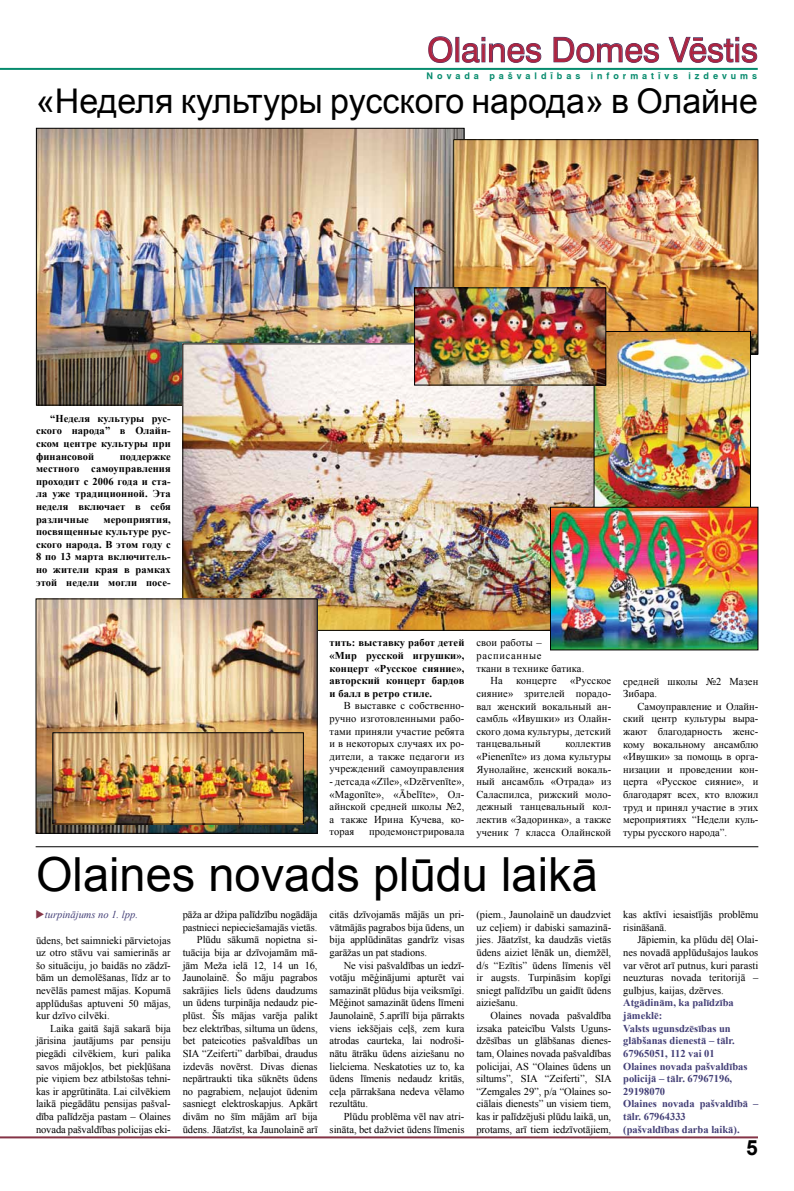
<style>
.page{position:relative;width:794px;height:1191px;background:#fff}
.page>*{position:absolute;margin:0;border:0;box-sizing:border-box;transform-origin:0 0}
.t1{font:47px "Arial";color:#000}
.t2{font:34px "Arial";color:#000}
.t3{font:34px "Swiss 721 TL";color:#ad2441}
.t4{font:700 21px "Arial";color:#000}
.t5{font:10.5px/12.6px "Times New Roman";letter-spacing:-.01em;color:#000;text-align:justify}
.t6{font:700 10.5px/12.6px "Times New Roman";letter-spacing:.01em;color:#000;text-align:justify}
.t7{font:700 10.5px/12.6px "Times New Roman";color:#423e76}
.t8{font:10.5px/12.6px "Times New Roman";letter-spacing:.01em;color:#000}
.t9{font:italic 10.5px "Times New Roman";color:#423e76}
.t10{font:10.5px "Times New Roman";letter-spacing:.065em;color:#000}
.t11{font:700 9px "Swiss 721 TL";letter-spacing:.44em;color:#068b6d}
.s1{color:#843446}
</style>
<div class="page">
<hr style="left:0;top:1136px;width:758px;height:2px;background:#843446">
<svg style="left:428px;top:36px;width:25px;height:27px"></svg>
<svg style="left:462px;top:37px;width:80px;height:26px"></svg>
<svg style="left:553px;top:36px;width:106px;height:27px"></svg>
<svg style="left:668px;top:36px;width:89px;height:27px"></svg>
<hr style="left:0;top:68px;width:757px;height:2px;background:#068b6d">
<img style="left:38px;top:130px;width:424px;height:273px">
<img style="left:455px;top:141px;width:301px;height:211px">
<div style="left:453px;top:139px;width:305px;height:215px;border:1px solid #000"></div>
<img style="left:184px;top:345px;width:409px;height:284px">
<img style="left:595px;top:333px;width:154px;height:174px">
<div style="left:593px;top:331px;width:158px;height:187px;border:1px solid #000"></div>
<img style="left:38px;top:600px;width:277px;height:231px">
<div style="left:36px;top:598px;width:281px;height:235px;border:1px solid #000"></div>
<hr style="left:36px;top:846px;width:722px;height:1px;background:#000">
<img style="left:552px;top:509px;width:204px;height:139px">
<div style="left:550px;top:507px;width:208px;height:143px;border:1px solid #000"></div>
<img style="left:54px;top:734px;width:248px;height:88px">
<div style="left:52px;top:732px;width:252px;height:92px;border:1px solid #000"></div>
<img style="left:416px;top:289px;width:188px;height:94px">
<div style="left:414px;top:287px;width:192px;height:98px;border:1px solid #000"></div>
<h2 class="t3" style="left:427px;top:29px;width:332px">Olaines Domes Vēstis</h2>
<p class="t11" style="left:426px;top:70px;width:332px">Novada pašvaldības informatīvs izdevums</p>
<h2 class="t2" style="left:36px;top:79px;width:723px">«Неделя культуры русского народа» в Олайне</h2>
<p class="t6" style="left:36px;top:412px;width:136px;text-indent:14px">“Неделя культуры рус&shy;ского народа” в Олайн&shy;ском центре культуры при финансовой</p>
<p class="t6" style="left:36px;top:449px;width:136px;text-indent:84px">поддержке местного самоуправления проходит с 2006 года и ста&shy;ла уже традиционной. Эта неделя включает в себя различные</p>
<p class="t6" style="left:36px;top:512px;width:136px;text-indent:68px">мероприятия, посвященные культуре рус&shy;ского народа. В этом году с 8 по 13 марта включитель&shy;но жители края в рамках этой недели могли посе-</p>
<p class="t6" style="left:329px;top:636px;width:136px">тить: выставку работ детей «Мир русской игрушки», концерт «Русское сияние», авторский концерт бардов и балл в ретро стиле.</p>
<p class="t5" style="left:329px;top:699px;width:136px;text-indent:14px">В выставке с собственно&shy;ручно изготовленными рабо&shy;тами приняли участие ребята и в некоторых случаях их ро&shy;дители, а также педагоги из учреждений самоуправления</p>
<p class="t5" style="left:329px;top:775px;width:136px">- детсада «Zīle», «Dzērvenīte», «Magonīte», «Ābelīte», Ол&shy;айнской средней школы №2, а также Ирина Кучева, ко&shy;торая</p>
<p class="t8" style="left:369px;top:825px;width:97px">продемонстрировала</p>
<p class="t8" style="left:476px;top:636px;width:67px">свои работы –</p>
<p class="t10" style="left:476px;top:648px;width:67px">расписанные</p>
<p class="t8" style="left:476px;top:661px;width:109px">ткани в технике батика.</p>
<p class="t5" style="left:490px;top:674px;width:14px">На</p>
<p class="t8" style="left:516px;top:674px;width:42px">концерте</p>
<p class="t5" style="left:476px;top:674px;width:136px;text-indent:94px">«Русское сияние» зрителей порадо&shy;вал женский вокальный ан&shy;самбль «Ивушки» из Олайн&shy;ского дома культуры, детский танцевальный</p>
<p class="t5" style="left:476px;top:737px;width:136px;text-indent:89px">коллектив «Pienenīte» из дома культуры Яунолайне, женский вокаль&shy;ный ансамбль «Отрада» из Саласпилса, рижский моло&shy;дежный танцевальный кол&shy;лектив «Задоринка», а также ученик 7 класса Олайнской</p>
<h1 class="t1" style="left:36px;top:844px;width:563px">Olaines novads plūdu laikā</h1>
<p class="t5" style="left:183px;top:908px;width:136px;text-align:right">pāža ar džipa palīdzību nogādāja pastnieci nepieciešamajās vietās.<br>Plūdu sākumā nopietna si&shy;tuācija bija ar dzīvojamām mā&shy;jām Meža ielā 12, 14 un 16,<br>Jaunolainē. Šo māju pagrabos sakrājies liels ūdens daudzums un ūdens turpināja nedaudz pie&shy;plūst. Šīs mājas varēja palikt bez elektrības, siltuma un ūdens, bet pateicoties pašvaldības un<br>SIA “Zeiferti” darbībai, draudus izdevās novērst. Divas dienas nepārtraukti tika sūknēts ūdens no pagrabiem, neļaujot ūdenim sasniegt elektroskapjus. Apkārt divām no šīm mājām arī bija ūdens. Jāatzīst, ka Jaunolainē arī</p>
<p class="t5" style="left:329px;top:908px;width:136px">citās dzīvojamās mājās un pri&shy;vātmājās pagrabos bija ūdens, un bija applūdinātas gandrīz visas garāžas un pat stadions.</p>
<p class="t9" style="left:36px;top:907px;width:104px"><span class="s1">◆</span>turpinājums no 1. lpp.</p>
<p class="t5" style="left:476px;top:908px;width:136px">(piem., Jaunolainē un daudzviet uz ceļiem) ir dabiski samazinā&shy;jies. Jāatzīst, ka daudzās vietās ūdens aiziet lēnāk un, diemžēl, d/s “Ezītis” ūdens līmenis vēl ir augsts. Turpināsim kopīgi sniegt palīdzību un gaidīt ūdens aiziešanu.</p>
<p class="t5" style="left:476px;top:1009px;width:137px;text-indent:14px">Olaines novada pašvaldība izsaka pateicību Valsts Uguns&shy;dzēsības un glābšanas dienes&shy;tam, Olaines novada pašvaldības policijai, AS “Olaines ūdens un siltums”, SIA “Zeiferti”, SIA “Zemgales 29”, p/a “Olaines so&shy;ciālais dienests” un visiem tiem, kas ir palīdzējuši plūdu laikā, un, protams, arī tiem iedzīvotājiem,</p>
<p class="t5" style="left:36px;top:933px;width:136px">ūdens, bet saimnieki pārvietojas uz otro stāvu vai samierinās ar šo situāciju, jo baidās no zādzī&shy;bām un demolēšanas, līdz ar to nevēlās pamest mājas. Kopumā applūdušas aptuveni 50 mājas, kur dzīvo cilvēki.</p>
<p class="t5" style="left:36px;top:1021px;width:136px;text-indent:14px">Laika gaitā šajā sakarā bija jārisina jautājums par pensiju piegādi cilvēkiem, kuri palika savos mājokļos, bet piekļūšana pie viņiem bez atbilstošas tehni&shy;kas ir apgrūtināta. Lai cilvēkiem laikā piegādātu pensijas pašval&shy;dība palīdzēja pastam – Olaines novada pašvaldības policijas eki-</p>
<p class="t5" style="left:329px;top:958px;width:136px;text-indent:14px">Ne visi pašvaldības un iedzī&shy;votāju mēģinājumi apturēt vai samazināt plūdus bija veiksmīgi.<br>Mēģinot samazināt ūdens līmeni Jaunolainē, 5.aprīlī bija pārrakts viens iekšējais ceļš, zem kura atrodas caurteka, lai nodroši&shy;nātu ātrāku ūdens aiziešanu no lielciema. Neskatoties uz to, ka ūdens līmenis nedaudz kritās, ceļa pārrakšana nedeva vēlamo rezultātu.</p>
<p class="t5" style="left:329px;top:1110px;width:136px;text-align:right">Plūdu problēma vēl nav atri&shy;sināta, bet dažviet ūdens līmenis</p>
<p class="t8" style="left:623px;top:674px;width:137px">средней школы №2 Мазен<br>Зибара.</p>
<p class="t5" style="left:623px;top:700px;width:137px;text-indent:14px">Самоуправление и Олайн&shy;ский центр культуры выра&shy;жают благодарность женс&shy;кому вокальному ансамблю «Ивушки» за помощь в орга&shy;низации и проведении кон&shy;церта «Русское сияние», и благодарят всех, кто вложил труд и принял участие в этих мероприятиях “Недели куль&shy;туры русского народа”.</p>
<p class="t5" style="left:623px;top:908px;width:137px">kas aktīvi iesaistījās problēmu risināšanā.</p>
<p class="t5" style="left:623px;top:933px;width:137px;text-indent:14px">Jāpiemin, ka plūdu dēļ Olai&shy;nes novadā applūdušajos laukos var vērot arī putnus, kuri parasti neuzturas novada teritorijā – gulbjus, kaijas, dzērves.</p>
<p class="t7" style="left:623px;top:996px;width:137px">Atgādinām, ka palīdzība jāmeklē:<br>Valsts ugunsdzēsības un glābšanas dienestā – tālr.<br>67965051, 112 vai 01<br>Olaines novada pašvaldības policijā – tālr. 67967196,<br>29198070<br>Olaines novada pašvaldībā – tālr. 67964333<br>(pašvaldības darba laikā).</p>
<h3 class="t4" style="left:746px;top:1133px;width:13px">5</h3>
</div>
